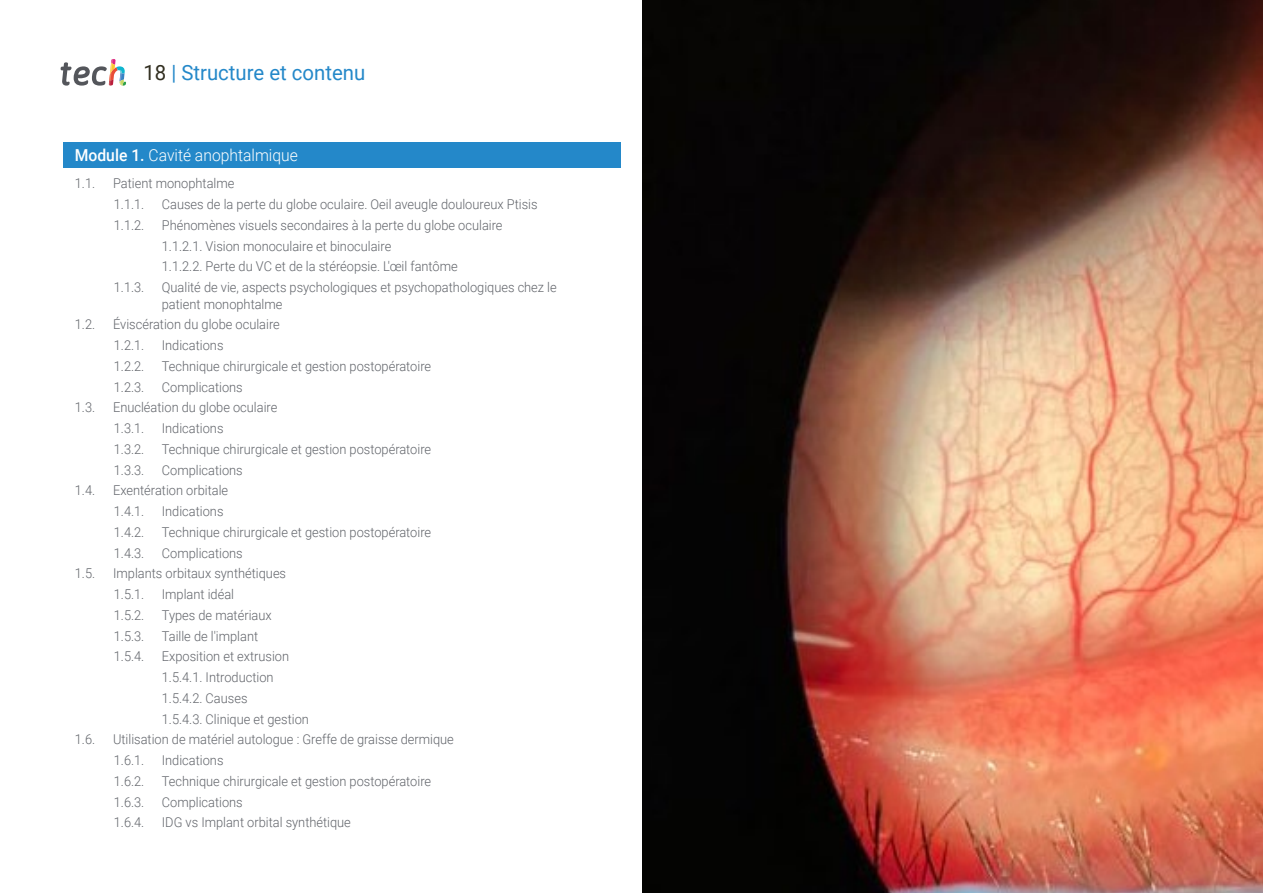
<style>
.page{position:relative;width:1263px;height:893px;background:#fff}
.page>*{position:absolute;margin:0;border:0;box-sizing:border-box;transform-origin:0 0}
.t1{font:21px "Roboto";color:#2488c9}
.t2{font:300 16.5px "Roboto";color:#fff;scale:.95 1}
.t3{font:300 13.5px/20.7px "Roboto";color:#61646a;scale:.95 1}
.s1{color:#312e20}
.s2{font-weight:500}
</style>
<div class="page">
<div style="left:64px;top:142px;width:557px;height:25px;background:#2488c9"></div>
<img style="left:642px;top:0;width:621px;height:893px">
<svg style="left:61px;top:59px;width:65px;height:27px"></svg>
<h1 class="t1" style="left:144px;top:57px;width:223px"><span class="s1">18</span> | Structure et contenu</h1>
<p class="t2" style="left:75px;top:144px;width:236px"><span class="s2">Module 1.</span> Cavité anophtalmique</p>
<p class="t3" style="left:75px;top:173px;width:23px">1.1.</p>
<p class="t3" style="left:113px;top:173px;width:129px">Patient monophtalme<br>1.1.1.</p>
<p class="t3" style="left:162px;top:193px;width:397px">Causes de la perte du globe oculaire. Oeil aveugle douloureux Ptisis</p>
<p class="t3" style="left:114px;top:214px;width:34px">1.1.2.</p>
<p class="t3" style="left:162px;top:214px;width:360px">Phénomènes visuels secondaires à la perte du globe oculaire<br>1.1.2.1. Vision monoculaire et binoculaire<br>1.1.2.2. Perte du VC et de la stéréopsie. L'œil fantôme</p>
<p class="t3" style="left:114px;top:276px;width:34px">1.1.3.</p>
<p class="t3" style="left:162px;top:279px;width:417px;line-height:16.5px">Qualité de vie, aspects psychologiques et psychopathologiques chez le patient monophtalme</p>
<p class="t3" style="left:75px;top:314px;width:23px">1.2.</p>
<p class="t3" style="left:113px;top:314px;width:177px">Éviscération du globe oculaire<br>1.2.1.</p>
<p class="t3" style="left:162px;top:334px;width:66px">Indications</p>
<p class="t3" style="left:114px;top:355px;width:34px">1.2.2.</p>
<p class="t3" style="left:162px;top:355px;width:285px">Technique chirurgicale et gestion postopératoire</p>
<p class="t3" style="left:114px;top:376px;width:34px">1.2.3.</p>
<p class="t3" style="left:162px;top:376px;width:87px">Complications</p>
<p class="t3" style="left:75px;top:397px;width:23px">1.3.</p>
<p class="t3" style="left:113px;top:397px;width:174px">Enucléation du globe oculaire<br>1.3.1.</p>
<p class="t3" style="left:162px;top:417px;width:66px">Indications</p>
<p class="t3" style="left:114px;top:438px;width:34px">1.3.2.</p>
<p class="t3" style="left:162px;top:438px;width:285px">Technique chirurgicale et gestion postopératoire</p>
<p class="t3" style="left:114px;top:459px;width:34px">1.3.3.</p>
<p class="t3" style="left:162px;top:459px;width:87px">Complications</p>
<p class="t3" style="left:75px;top:480px;width:23px">1.4.</p>
<p class="t3" style="left:113px;top:480px;width:123px">Exentération orbitale<br>1.4.1.</p>
<p class="t3" style="left:162px;top:500px;width:66px">Indications</p>
<p class="t3" style="left:114px;top:521px;width:34px">1.4.2.</p>
<p class="t3" style="left:162px;top:521px;width:285px">Technique chirurgicale et gestion postopératoire</p>
<p class="t3" style="left:114px;top:542px;width:34px">1.4.3.</p>
<p class="t3" style="left:162px;top:542px;width:87px">Complications</p>
<p class="t3" style="left:75px;top:563px;width:23px">1.5.</p>
<p class="t3" style="left:113px;top:563px;width:184px">Implants orbitaux synthétiques<br>1.5.1.</p>
<p class="t3" style="left:162px;top:583px;width:78px">Implant idéal</p>
<p class="t3" style="left:114px;top:604px;width:34px">1.5.2.</p>
<p class="t3" style="left:162px;top:604px;width:117px">Types de matériaux</p>
<p class="t3" style="left:114px;top:625px;width:34px">1.5.3.</p>
<p class="t3" style="left:162px;top:625px;width:103px">Taille de l'implant</p>
<p class="t3" style="left:114px;top:646px;width:34px">1.5.4.</p>
<p class="t3" style="left:162px;top:646px;width:156px">Exposition et extrusion<br>1.5.4.1. Introduction<br>1.5.4.2. Causes<br>1.5.4.3. Clinique et gestion</p>
<p class="t3" style="left:75px;top:729px;width:23px">1.6.</p>
<p class="t3" style="left:113px;top:729px;width:360px">Utilisation de matériel autologue : Greffe de graisse dermique<br>1.6.1.</p>
<p class="t3" style="left:162px;top:749px;width:66px">Indications</p>
<p class="t3" style="left:114px;top:770px;width:34px">1.6.2.</p>
<p class="t3" style="left:162px;top:770px;width:285px">Technique chirurgicale et gestion postopératoire</p>
<p class="t3" style="left:114px;top:791px;width:34px">1.6.3.</p>
<p class="t3" style="left:162px;top:791px;width:87px">Complications</p>
<p class="t3" style="left:114px;top:812px;width:34px">1.6.4.</p>
<p class="t3" style="left:162px;top:812px;width:201px">IDG vs Implant orbital synthétique</p>
</div>
